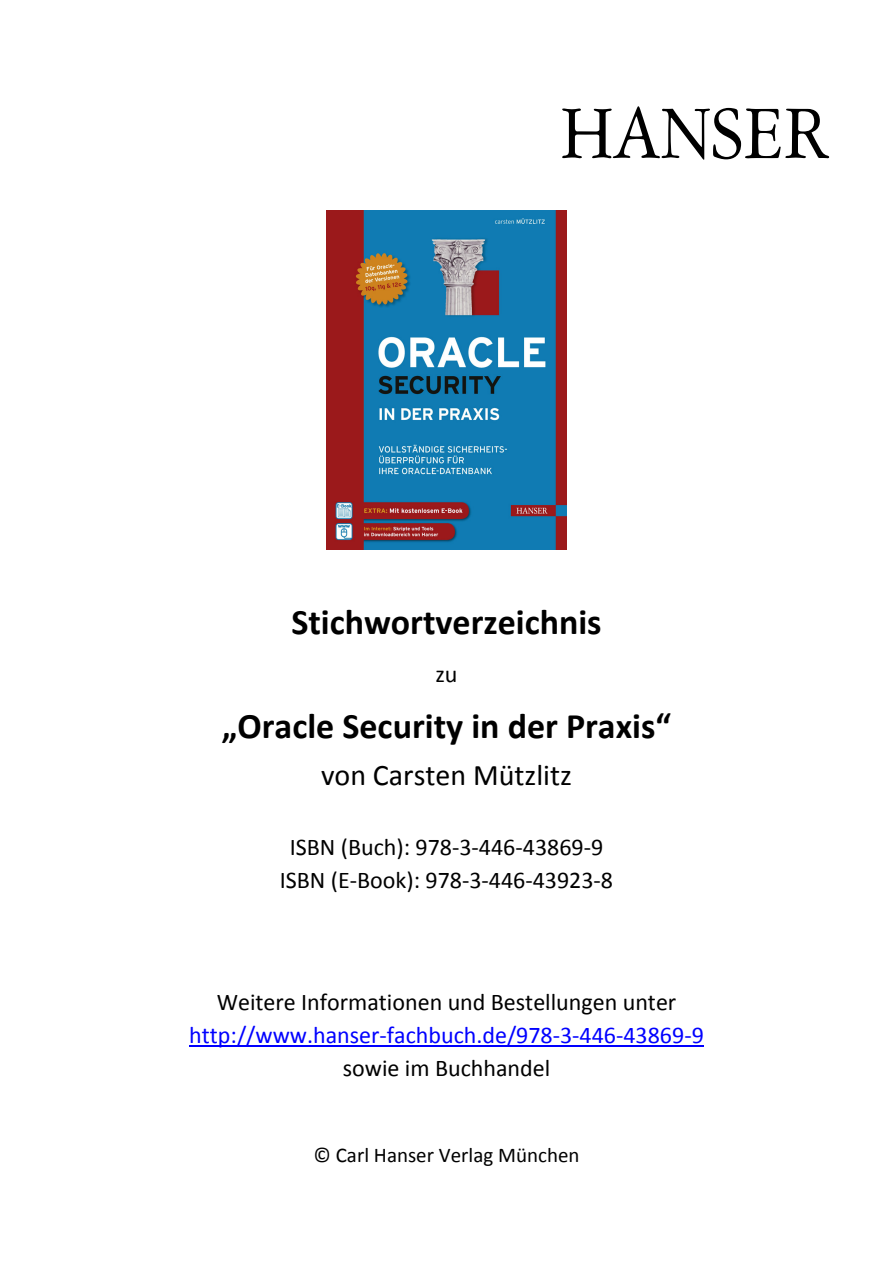
<style>
.page{position:relative;width:893px;height:1263px;background:#fff}
.page>*{position:absolute;margin:0;border:0;box-sizing:border-box;transform-origin:0 0}
.t1{font:700 36px "Calibri";color:#000}
.t2{font:30px "Calibri";color:#000}
.t3{font:24px/33px "Calibri";color:#000;text-align:center}
.t4{font:24px "Calibri";color:#00f}
.t5{font:21px "Calibri";color:#000}
</style>
<div class="page">
<svg style="left:562px;top:106px;width:267px;height:54px"></svg>
<img style="left:327px;top:210px;width:240px;height:340px">
<hr style="left:189px;top:1045px;width:515px;height:2px;background:#00f">
<h1 class="t1" style="left:291px;top:607px;width:312px">Stichwortverzeichnis</h1>
<p class="t3" style="left:435px;top:659px;width:24px">zu</p>
<h1 class="t1" style="left:222px;top:711px;width:451px">„Oracle Security in der Praxis“</h1>
<p class="t2" style="left:321px;top:762px;width:252px">von Carsten Mützlitz</p>
<p class="t3" style="left:280px;top:833px;width:335px">ISBN (Buch): 978-3-446-43869-9<br>ISBN (E-Book): 978-3-446-43923-8</p>
<p class="t3" style="left:217px;top:987px;width:461px">Weitere Informationen und Bestellungen unter</p>
<p class="t4" style="left:189px;top:1025px;width:516px">http://www.hanser-fachbuch.de/978-3-446-43869-9</p>
<p class="t3" style="left:343px;top:1053px;width:209px">sowie im Buchhandel</p>
<p class="t5" style="left:313px;top:1146px;width:268px">© Carl Hanser Verlag München</p>
</div>
